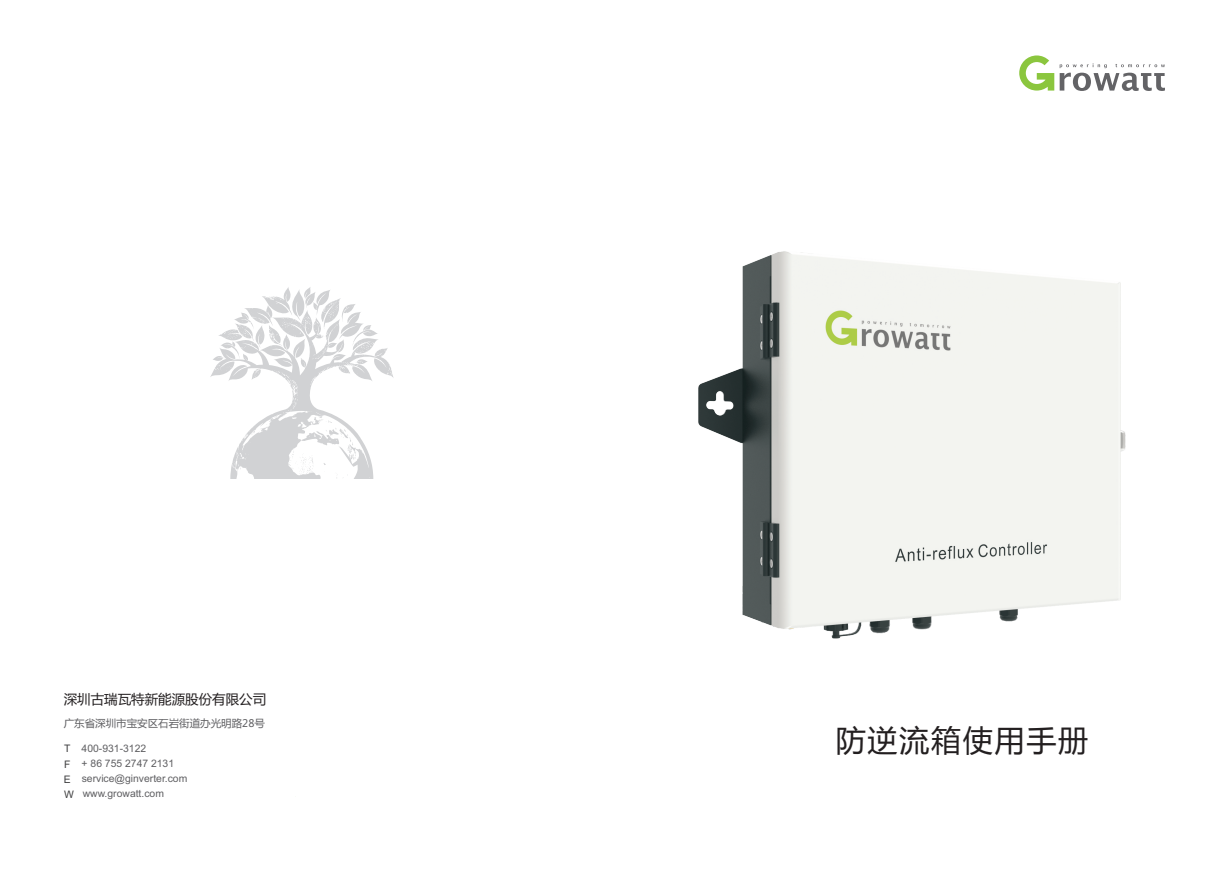
<style>
.page{position:relative;width:1212px;height:893px;background:#fff}
.page>*{position:absolute;margin:0;border:0;box-sizing:border-box;transform-origin:0 0}
.t1{font:30px "Microsoft Ya Hei";letter-spacing:.06em;color:#231f20}
.t2{font:13.5px "Microsoft Ya Hei";color:#231f20}
.t3{font:10.5px "Microsoft Ya Hei";color:#5f5f62}
.t4{font:10.35px/14.9px "Arial";color:#5f5f62}
.t5{font:10.35px/15.3px "Arial";color:#3e3e3f}
.s1{font-size:10.35px}
</style>
<div class="page">
<svg style="left:210px;top:287px;width:184px;height:192px"></svg>
<svg style="left:1060px;top:63px;width:105px;height:28px"></svg>
<svg style="left:1019px;top:55px;width:35px;height:36px"></svg>
<img style="left:698px;top:251px;width:428px;height:388px">
<h2 class="t2" style="left:64px;top:693px;width:204px">深圳古瑞瓦特新能源股份有限公司</h2>
<p class="t3" style="left:64px;top:719px;width:203px">广东省深圳市宝安区石岩街道办光明路<span class="s1">28</span>号</p>
<p class="t4" style="left:82px;top:742px;width:107px">400-931-3122<br>+ 86 755 2747 2131 service@ginverter.com</p>
<p class="t4" style="left:83px;top:787px;width:83px">www.growatt.com</p>
<p class="t5" style="left:64px;top:742px;width:12px">T<br>F<br>E<br>W</p>
<h1 class="t1" style="left:836px;top:726px;width:254px">防逆流箱使用手册</h1>
</div>
